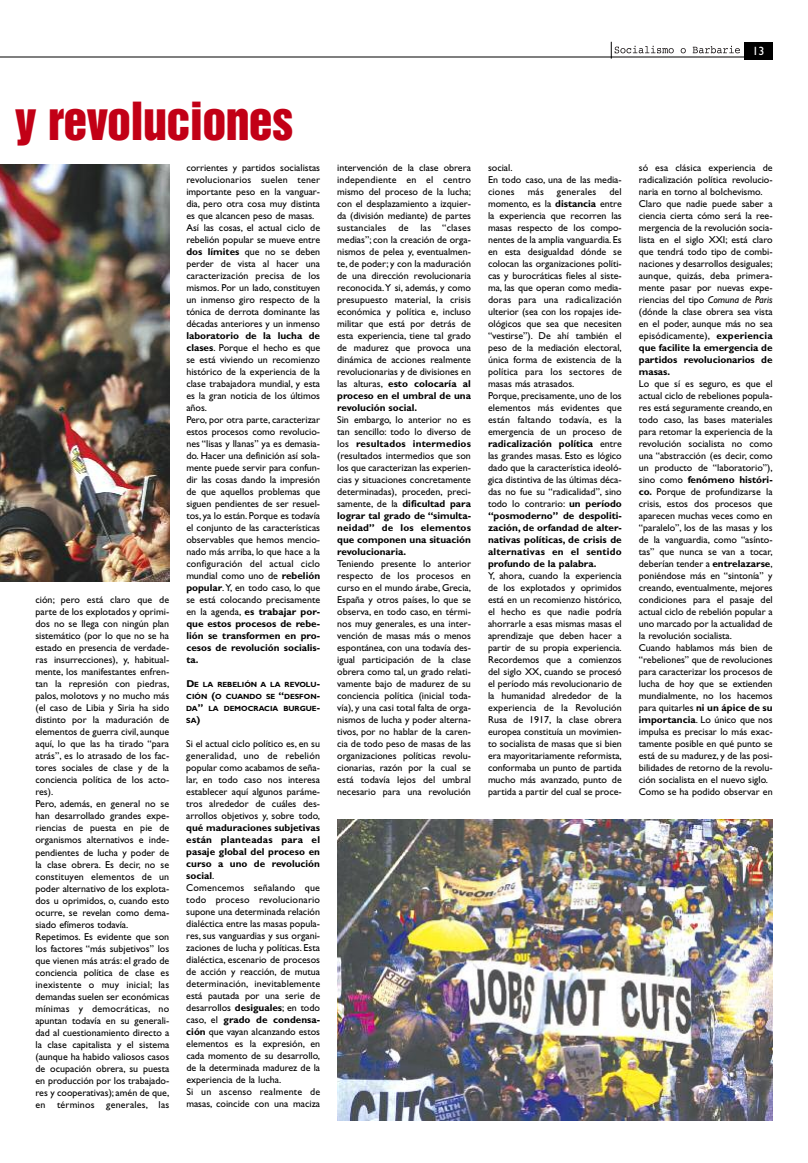
<style>
.page{position:relative;width:808px;height:1163px;background:#fff}
.page>*{position:absolute;margin:0;border:0;box-sizing:border-box;transform-origin:0 0}
.t1{font:48px "Helvetica Inserat";letter-spacing:-.015em;color:#c20016}
.t2{font:12px "Gill Sans";color:#fff}
.t3{font:10px/12px "Gill Sans";color:#000}
.t4{font:10px "Gill Sans";letter-spacing:.02em;color:#000}
.t5{font:700 7.5px/12px "Gill Sans";color:#000;text-align:justify}
.s1{font-weight:700}
.s2{font-size:10px}
.s3{font-style:italic}
.s4{font-weight:700;font-style:italic}
</style>
<div class="page">
<div style="left:744px;top:43px;width:28px;height:17px;background:#000"></div>
<hr style="left:0;top:56px;width:770px;height:1px;background:#000">
<svg style="left:611px;top:42px;width:63px;height:17px"></svg>
<svg style="left:681px;top:48px;width:5px;height:5px"></svg>
<svg style="left:693px;top:46px;width:47px;height:7px"></svg>
<img style="left:0;top:164px;width:169px;height:417px">
<img style="left:337px;top:819px;width:435px;height:301px">
<p class="t2" style="left:752px;top:46px;width:13px">13</p>
<h1 class="t1" style="left:15px;top:102px;width:280px">y revoluciones</h1>
<p class="t3" style="left:35px;top:594px;width:135px">ción; pero está claro que de parte de los explotados y oprimi&shy;dos no se llega con ningún plan sistemático (por lo que no se ha estado en presencia de verdade&shy;ras insurrecciones), y, habitual&shy;mente, los manifestantes enfren&shy;tan la represión con piedras, palos, molotovs y no mucho más (el caso de Libia y Siria ha sido distinto por la maduración de elementos de guerra civil, aunque aquí, lo que las ha tirado “para atrás”, es lo atrasado de los fac&shy;tores sociales de clase y de la conciencia política de los acto&shy;res).<br>Pero, además, en general no se han desarrollado grandes expe&shy;riencias de puesta en pie de organismos alternativos e inde&shy;pendientes de lucha y poder de la clase obrera. Es decir, no se constituyen elementos de un poder alternativo de los explota&shy;dos u oprimidos, o, cuando esto ocurre, se revelan como dema&shy;siado efímeros todavía.<br>Repetimos. Es evidente que son los factores “más subjetivos” los que vienen más atrás: el grado de conciencia política de clase es inexistente o muy inicial; las demandas suelen ser económicas mínimas y democráticas, no apuntan todavía en su generali&shy;dad al cuestionamiento directo a la clase capitalista y el sistema (aunque ha habido valiosos casos de ocupación obrera, su puesta en producción por los trabajado&shy;res y cooperativas); amén de que, en términos generales, las</p>
<p class="t3" style="left:186px;top:162px;width:135px">corrientes y partidos socialistas revolucionarios suelen tener importante peso en la vanguar&shy;dia, pero otra cosa muy distinta es que alcancen peso de masas.<br>Así las cosas, el actual ciclo de rebelión popular se mueve entre <span class="s1">dos límites</span> que no se deben perder de vista al hacer una caracterización precisa de los mismos. Por un lado, constituyen un inmenso giro respecto de la tónica de derrota dominante las décadas anteriores y un inmenso</p>
<p class="t3" style="left:186px;top:330px;width:135px"><span class="s1">laboratorio de la lucha de clases</span>. Porque el hecho es que se está viviendo un recomienzo histórico de la experiencia de la clase trabajadora mundial, y esta es la gran noticia de los últimos años.<br>Pero, por otra parte, caracterizar estos procesos como revolucio&shy;nes “lisas y llanas” ya es demasia&shy;do. Hacer una definición así sola&shy;mente puede servir para confun&shy;dir las cosas dando la impresión de que aquellos problemas que siguen pendientes de ser resuel&shy;tos, ya lo están. Porque es todavía el conjunto de las características observables que hemos mencio&shy;nado más arriba, lo que hace a la configuración del actual ciclo mundial como uno de <span class="s1">rebelión popular</span>.Y, en todo caso, lo que se está colocando precisamente en la agenda, <span class="s1">es trabajar por&shy;que estos procesos de rebe&shy;lión se transformen en pro&shy;cesos de revolución socialis&shy;ta.</span></p>
<p class="t5" style="left:186px;top:679px;width:135px"><span class="s2">D</span>E LA REBELIÓN A LA REVOLU<span class="s2">-</span>CIÓN <span class="s2">(</span>O CUANDO SE <span class="s2">“</span>DESFON<span class="s2">-</span>DA<span class="s2">”</span> LA DEMOCRACIA BURGUE<span class="s2">-</span>SA<span class="s2">)</span></p>
<p class="t3" style="left:186px;top:738px;width:135px;text-align:justify">Si el actual ciclo político es, en su generalidad, uno de rebelión popular como acabamos de seña&shy;lar, en todo caso nos interesa establecer aquí algunos paráme&shy;tros alrededor de cuáles des&shy;arrollos objetivos y, sobre todo,</p>
<p class="t3" style="left:186px;top:822px;width:135px"><span class="s1">qué maduraciones subjetivas están planteadas para el pasaje global del proceso en curso a uno de revolución social</span>.<br>Comencemos señalando que todo proceso revolucionario supone una determinada relación dialéctica entre las masas popula&shy;res, sus vanguardias y sus organi&shy;zaciones de lucha y políticas. Esta dialéctica, escenario de procesos de acción y reacción, de mutua determinación, inevitablemente está pautada por una serie de desarrollos <span class="s1">desiguales</span>; en todo caso, el <span class="s1">grado de condensa&shy;ción</span> que vayan alcanzando estos elementos es la expresión, en cada momento de su desarrollo, de la determinada madurez de la experiencia de la lucha.<br>Si un ascenso realmente de masas, coincide con una maciza</p>
<p class="t3" style="left:337px;top:162px;width:135px;text-align:justify">intervención de la clase obrera independiente en el centro mismo del proceso de la lucha; con el desplazamiento a izquier&shy;da (división mediante) de partes sustanciales de las “clases medias”; con la creación de orga&shy;nismos de pelea y, eventualmen&shy;te, de poder; y con la maduración de una dirección revolucionaria reconocida.Y si, además, y como presupuesto material, la crisis económica y política e, incluso militar que está por detrás de esta experiencia, tiene tal grado de madurez que provoca una dinámica de acciones realmente revolucionarias y de divisiones en las alturas, <span class="s1">esto colocaría al proceso en el umbral de una revolución social.</span></p>
<p class="t3" style="left:337px;top:414px;width:135px;text-align:justify">Sin embargo, lo anterior no es tan sencillo: todo lo diverso de los <span class="s1">resultados intermedios </span>(resultados intermedios que son los que caracterizan las experien&shy;cias y situaciones concretamente determinadas), proceden, preci&shy;samente, de la <span class="s1">dificultad para lograr tal grado de “simulta&shy;neidad” de los elementos que componen una situación revolucionaria.</span></p>
<p class="t3" style="left:337px;top:558px;width:135px;text-align:justify">Teniendo presente lo anterior respecto de los procesos en curso en el mundo árabe, Grecia, España y otros países, lo que se observa, en todo caso, en térmi&shy;nos muy generales, es una inter&shy;vención de masas más o menos espontánea, con una todavía des&shy;igual participación de la clase obrera como tal, un grado relati&shy;vamente bajo de madurez de su conciencia política (inicial toda&shy;vía), y una casi total falta de orga&shy;nismos de lucha y poder alterna&shy;tivos, por no hablar de la caren&shy;cia de todo peso de masas de las organizaciones políticas revolu&shy;cionarias, razón por la cual se está todavía lejos del umbral necesario para una revolución</p>
<p class="t3" style="left:488px;top:162px;width:135px">social.<br>En todo caso, una de las media&shy;ciones</p>
<p class="t3" style="left:488px;top:186px;width:135px;text-indent:121px">del momento, es la <span class="s1">distancia</span> entre la experiencia que recorren las masas respecto de los compo&shy;nentes de la amplia vanguardia. Es en esta desigualdad dónde se colocan las organizaciones políti&shy;cas y burocráticas fieles al siste&shy;ma, las que operan como media&shy;doras para una radicalización ulterior (sea con los ropajes ide&shy;ológicos que sea que necesiten “vestirse”). De ahí también el peso de la mediación electoral, única forma de existencia de la política para los sectores de masas más atrasados.<br>Porque, precisamente, uno de los elementos más evidentes que están faltando todavía, es la emergencia de un proceso de <span class="s1">radicalización política</span> entre las grandes masas. Esto es lógico dado que la característica ideoló&shy;gica distintiva de las últimas déca&shy;das no fue su “radicalidad”, sino todo lo contrario: <span class="s1">un período “posmoderno” de despoliti&shy;zación, de orfandad de alter&shy;nativas políticas, de crisis de alternativas en el sentido profundo de la palabra.</span></p>
<p class="t3" style="left:488px;top:570px;width:135px;text-align:justify">Y, ahora, cuando la experiencia de los explotados y oprimidos está en un recomienzo histórico, el hecho es que nadie podría ahorrarle a esas mismas masas el aprendizaje que deben hacer a partir de su propia experiencia.<br>Recordemos que a comienzos del siglo XX, cuando se procesó el período más revolucionario de la humanidad alrededor de la experiencia de la Revolución Rusa de 1917, la clase obrera europea constituía un movimien&shy;to socialista de masas que si bien era mayoritariamente reformista, conformaba un punto de partida mucho más avanzado, punto de partida a partir del cual se proce-</p>
<p class="t3" style="left:528px;top:186px;width:18px">más</p>
<p class="t4" style="left:557px;top:187px;width:41px">generales</p>
<p class="t3" style="left:639px;top:162px;width:135px">só esa clásica experiencia de radicalización política revolucio&shy;naria en torno al bolchevismo.<br>Claro que nadie puede saber a ciencia cierta cómo será la ree&shy;mergencia de la revolución socia&shy;lista en el siglo XXI; está claro que tendrá todo tipo de combi&shy;naciones y desarrollos desiguales; aunque, quizás, deba primera&shy;mente pasar por nuevas expe&shy;riencias del tipo <span class="s3">Comuna de Paris </span>(dónde la clase obrera sea vista en el poder, aunque más no sea episódicamente), <span class="s1">experiencia que facilite la emergencia de partidos revolucionarios de masas.</span></p>
<p class="t3" style="left:639px;top:378px;width:135px">Lo que sí es seguro, es que el actual ciclo de rebeliones popula&shy;res está seguramente creando, en todo caso, las bases materiales para retomar la experiencia de la revolución socialista no como una “abstracción (es decir, como un producto de “laboratorio”), sino como <span class="s1">fenómeno históri&shy;co</span><span class="s4">.</span> Porque de profundizarse la crisis, estos dos procesos que aparecen muchas veces como en “paralelo”, los de las masas y los de la vanguardia, como “asínto&shy;tas” que nunca se van a tocar, deberían tender a <span class="s1">entrelazarse</span>, poniéndose más en “sintonía” y creando, eventualmente, mejores condiciones para el pasaje del actual ciclo de rebelión popular a uno marcado por la actualidad de la revolución socialista.<br>Cuando hablamos más bien de “rebeliones” que de revoluciones para caracterizar los procesos de lucha de hoy que se extienden mundialmente, no los hacemos para quitarles <span class="s1">ni un ápice de su importancia</span>. Lo único que nos impulsa es precisar lo más exac&shy;tamente posible en qué punto se está de su madurez, y de las posi&shy;bilidades de retorno de la revolu&shy;ción socialista en el nuevo siglo.<br>Como se ha podido observar en</p>
</div>
